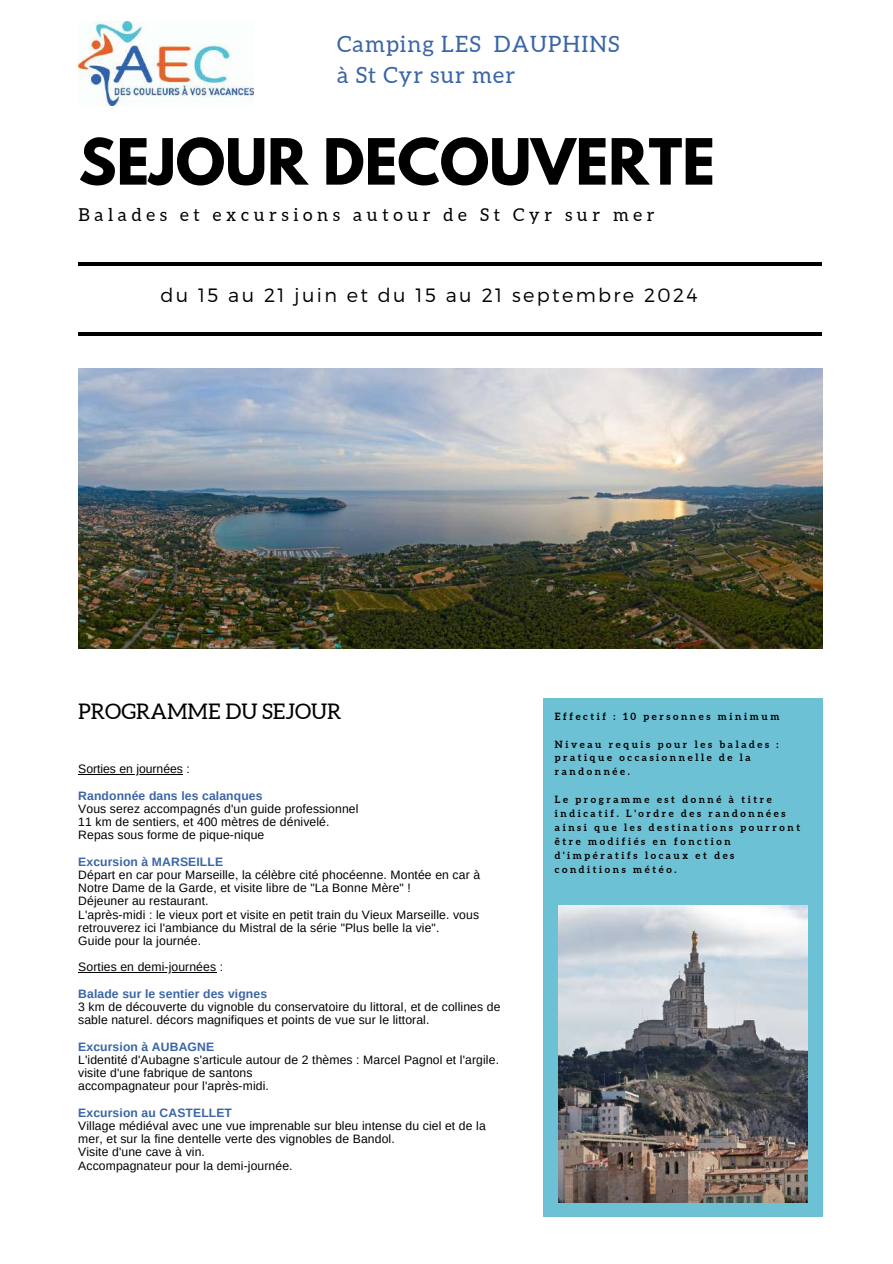
<style>
.page{position:relative;width:893px;height:1264px;background:#fff}
.page>*{position:absolute;margin:0;border:0;box-sizing:border-box;transform-origin:0 0}
.t1{font:700 56.4px "League Spartan";color:#000}
.t2{font:22.5px/31.5px "Aleo";letter-spacing:.05em;color:#3a65a7}
.t3{font:21.45px "Aleo";color:#000}
.t4{font:300 19.2px "Montserrat";letter-spacing:.12em;color:#000}
.t5{font:17.7px "Aleo";letter-spacing:.26em;color:#000}
.t6{font:12.15px/13.2px "Arimo";letter-spacing:.01em;color:#000}
.t7{font:700 12.15px "Arimo";letter-spacing:.01em;color:#3a65a7}
.t8{font:700 9.9px/14px "Aleo";letter-spacing:.26em;color:#000}
</style>
<div class="page">
<hr style="left:78px;top:262px;width:744px;height:4px;background:#000">
<hr style="left:78px;top:332px;width:744px;height:3px;background:#000">
<div style="left:543px;top:698px;width:279px;height:518px;background:#6cc1d5"></div>
<img style="left:78px;top:22px;width:176px;height:84px">
<img style="left:78px;top:368px;width:744px;height:280px">
<img style="left:558px;top:905px;width:249px;height:297px">
<hr style="left:78px;top:774px;width:105px;height:1px;background:#000">
<hr style="left:78px;top:972px;width:138px;height:1px;background:#000">
<h2 class="t2" style="left:337px;top:28px;width:284px">Camping LES DAUPHINS à St Cyr sur mer</h2>
<h1 class="t1" style="left:79px;top:134px;width:637px">SEJOUR DECOUVERTE</h1>
<h3 class="t5" style="left:79px;top:205px;width:577px">Balades et excursions autour de St Cyr sur mer</h3>
<h3 class="t4" style="left:160px;top:283px;width:539px">du 15 au 21 juin et du 15 au 21 septembre 2024</h3>
<h3 class="t3" style="left:78px;top:699px;width:265px">PROGRAMME DU SEJOUR</h3>
<p class="t6" style="left:78px;top:762px;width:113px">Sorties en journées :</p>
<p class="t7" style="left:78px;top:788px;width:186px">Randonnée dans les calanques</p>
<p class="t6" style="left:78px;top:802px;width:282px">Vous serez accompagnés d'un guide professionnel<br>11 km de sentiers, et 400 mètres de dénivelé.<br>Repas sous forme de pique-nique</p>
<p class="t7" style="left:78px;top:854px;width:146px">Excursion à MARSEILLE</p>
<p class="t6" style="left:78px;top:868px;width:403px">Départ en car pour Marseille, la célèbre cité phocéenne. Montée en car à Notre Dame de la Garde, et visite libre de "La Bonne Mère" !<br>Déjeuner au restaurant.<br>L'après-midi : le vieux port et visite en petit train du Vieux Marseille. vous retrouverez ici l'ambiance du Mistral de la série "Plus belle la vie".<br>Guide pour la journée.</p>
<p class="t6" style="left:78px;top:960px;width:146px">Sorties en demi-journées :</p>
<p class="t7" style="left:78px;top:986px;width:190px">Balade sur le sentier des vignes</p>
<p class="t6" style="left:78px;top:1000px;width:423px">3 km de découverte du vignoble du conservatoire du littoral, et de collines de sable naturel. décors magnifiques et points de vue sur le littoral.</p>
<p class="t7" style="left:78px;top:1039px;width:137px">Excursion à AUBAGNE</p>
<p class="t6" style="left:78px;top:1053px;width:422px">L'identité d'Aubagne s'articule autour de 2 thèmes : Marcel Pagnol et l'argile. visite d'une fabrique de santons<br>accompagnateur pour l'après-midi.</p>
<p class="t7" style="left:78px;top:1105px;width:155px">Excursion au CASTELLET</p>
<p class="t6" style="left:78px;top:1119px;width:409px">Village médiéval avec une vue imprenable sur bleu intense du ciel et de la mer, et sur la fine dentelle verte des vignobles de Bandol.<br>Visite d'une cave à vin.<br>Accompagnateur pour la demi-journée.</p>
<p class="t8" style="left:555px;top:709px;width:226px">Effectif : 10 personnes minimum</p>
<p class="t8" style="left:555px;top:737px;width:225px">Niveau requis pour les balades : pratique occasionnelle de la randonnée.</p>
<p class="t8" style="left:555px;top:792px;width:247px">Le programme est donné à titre indicatif. L'ordre des randonnées ainsi que les destinations pourront être modifiés en fonction d'impératifs locaux et des conditions météo.</p>
</div>
